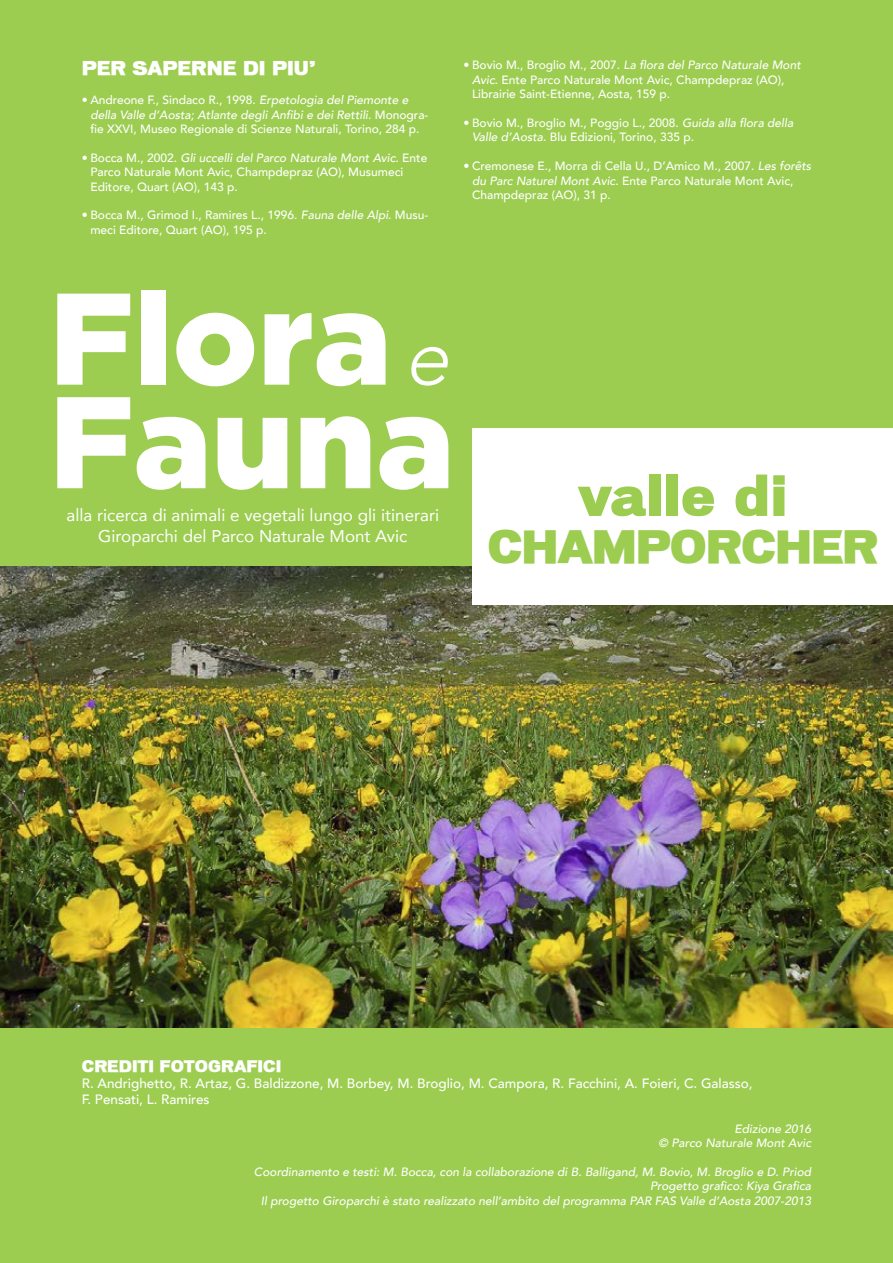
<style>
.page{position:relative;width:893px;height:1263px;background:#9ccd51}
.page>*{position:absolute;margin:0;border:0;box-sizing:border-box;transform-origin:0 0}
.t1{font:900 130.05px/103.5px "Gotham";color:#fff}
.t2{font:52.5px "Macromedia";color:#9ccd51}
.t3{font:42px "Macromedia";letter-spacing:-.025em;color:#9ccd51}
.t4{font:18px "Macromedia";color:#fff}
.t5{font:16.95px/20.4px "Avenir";color:#fff;text-align:center}
.t6{font:15px "Macromedia";color:#fff}
.t7{font:500 13.5px/16.2px "Avenir";color:#fff}
.t8{font:500 12px/14.4px "Avenir";color:#fff}
.t9{font:italic 500 12px/14.4px "Avenir";color:#fff;text-align:right}
.s1{font-style:italic}
.s2{font-family:"Avenir";font-weight:300;font-style:italic;font-size:79.65px}
</style>
<div class="page">
<img style="left:0;top:566px;width:893px;height:461px">
<div style="left:472px;top:428px;width:421px;height:176px;background:#fff"></div>
<h3 class="t4" style="left:82px;top:58px;width:235px">PER SAPERNE DI PIU’</h3>
<p class="t8" style="left:90px;top:92px;width:340px;text-indent:-9px">• Andreone F., Sindaco R., 1998. <span class="s1">Erpetologia del Piemonte e della Valle d’Aosta; Atlante degli Anfibi e dei Rettili</span>. Monogra&shy;fie XXVI, Museo Regionale di Scienze Naturali, Torino, 284 p.</p>
<p class="t8" style="left:90px;top:150px;width:338px;text-indent:-9px">• Bocca M., 2002. <span class="s1">Gli uccelli del Parco Naturale Mont Avic</span>. Ente<br>Parco Naturale Mont Avic, Champdepraz (AO), Musumeci<br>Editore, Quart (AO), 143 p.</p>
<p class="t8" style="left:90px;top:207px;width:339px;text-indent:-9px">• Bocca M., Grimod I., Ramires L., 1996. <span class="s1">Fauna delle Alpi</span>. Musu&shy;meci Editore, Quart (AO), 195 p.</p>
<p class="t8" style="left:472px;top:57px;width:330px;text-indent:-9px">• Bovio M., Broglio M., 2007. <span class="s1">La flora del Parco Naturale Mont<br>Avic</span>. Ente Parco Naturale Mont Avic, Champdepraz (AO),<br>Librairie Saint-Etienne, Aosta, 159 p.</p>
<p class="t8" style="left:472px;top:115px;width:323px;text-indent:-9px">• Bovio M., Broglio M., Poggio L., 2008. <span class="s1">Guida alla flora della<br>Valle d’Aosta</span>. Blu Edizioni, Torino, 335 p.</p>
<p class="t8" style="left:472px;top:158px;width:341px;text-indent:-9px">• Cremonese E., Morra di Cella U., D’Amico M., 2007. <span class="s1">Les forêts du Parc Naturel Mont Avic</span>. Ente Parco Naturale Mont Avic,<br>Champdepraz (AO), 31 p.</p>
<h1 class="t1" style="left:49px;top:284px;width:407px">Flora <span class="s2">e<br></span>Fauna</h1>
<h3 class="t5" style="left:67px;top:505px;width:374px">alla ricerca di animali e vegetali lungo gli itinerari<br>Giroparchi del Parco Naturale Mont Avic</h3>
<h2 class="t2" style="left:578px;top:464px;width:211px">valle di</h2>
<h3 class="t3" style="left:488px;top:522px;width:392px">CHAMPORCHER</h3>
<p class="t6" style="left:82px;top:1057px;width:201px">CREDITI FOTOGRAFICI</p>
<p class="t7" style="left:82px;top:1074px;width:672px">R. Andrighetto, R. Artaz, G. Baldizzone, M. Borbey, M. Broglio, M. Campora, R. Facchini, A. Foieri, C. Galasso,<br>F. Pensati, L. Ramires</p>
<p class="t9" style="left:659px;top:1122px;width:154px">Edizione 2016<br>© Parco Naturale Mont Avic</p>
<p class="t9" style="left:254px;top:1165px;width:559px">Coordinamento e testi: M. Bocca, con la collaborazione di B. Balligand, M. Bovio, M. Broglio e D. Priod<br>Progetto grafico: Kiya Grafica<br>Il progetto Giroparchi è stato realizzato nell’ambito del programma PAR FAS Valle d’Aosta 2007-2013</p>
</div>
